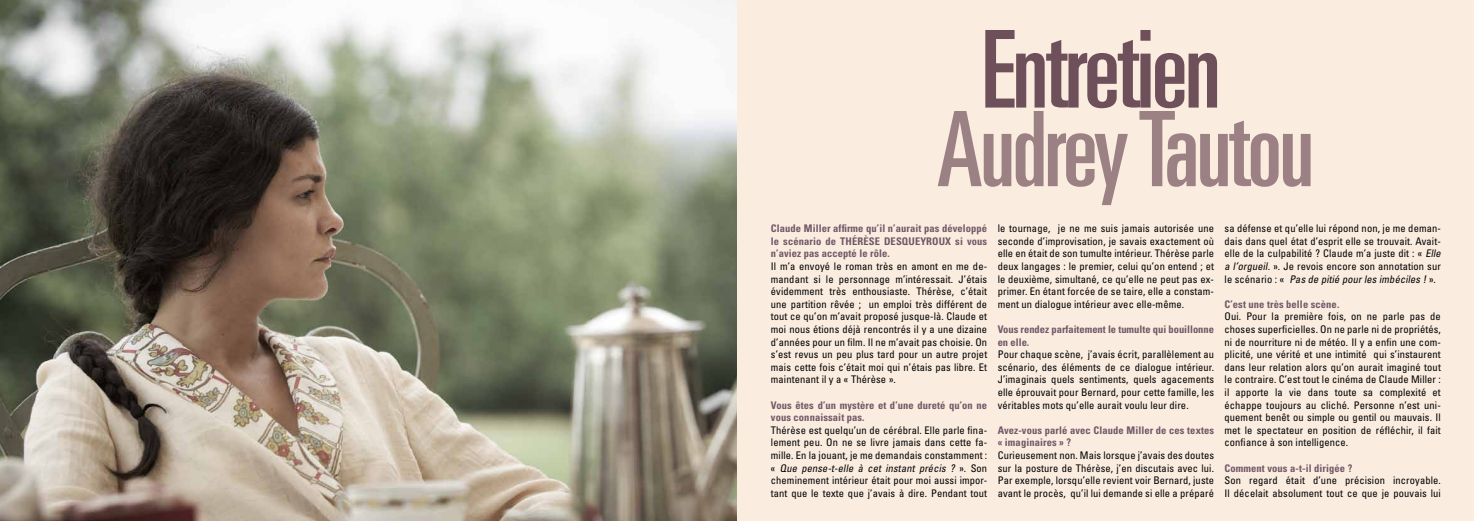
<style>
.page{position:relative;width:1474px;height:521px;background:#fff}
.page>*{position:absolute;margin:0;border:0;box-sizing:border-box;transform-origin:0 0}
.t1{font:ultra-condensed 107.45px "Univers LT Std";letter-spacing:-.025em;color:#715767}
.t2{font:ultra-condensed 104.12px "Univers LT Std";letter-spacing:-.025em;color:#a08c98}
.t3{font:condensed 10.5px/12.6px "Univers LT Std";letter-spacing:.01em;color:#000;text-align:justify}
.t4{font:700 condensed 10.5px/12.6px "Univers LT Std";letter-spacing:.01em;color:#715767}
.s1{font-style:italic}
</style>
<div class="page">
<img style="left:0;top:0;width:737px;height:521px">
<div style="left:737px;top:0;width:736px;height:521px;background:#faecdf"></div>
<h1 class="t1" style="left:981px;top:8px;width:241px">Entretien</h1>
<h2 class="t2" style="left:936px;top:90px;width:379px">Audrey Tautou</h2>
<p class="t4" style="left:771px;top:222px;width:218px">Claude Miller affirme qu’il n’aurait pas développé le scénario de Thérèse</p>
<p class="t3" style="left:1224px;top:222px;width:220px;text-align:left">sa défense et qu’elle lui répond non, je me deman&shy;dais dans quel état d’esprit elle se trouvait. Avait&shy;elle de la culpabilité ? Claude m’a juste dit : « <span class="s1">Elle a l’orgueil.</span> ». Je revois encore son annotation sur l e s c é n a r i o : « <span class="s1">Pas de pitié pourles imbéciles !</span>» .</p>
<p class="t4" style="left:1224px;top:298px;width:116px">C’est une très belle scène.</p>
<p class="t3" style="left:1224px;top:310px;width:218px">Oui. Pour la première fois, on ne parle pas de choses superficielles. On ne parle ni de propriétés, ni de nourriture ni de météo. Il y a enfin une com&shy;plicité, une vérité et une intimité qui s’instaurent dans leur relation alors qu’on aurait imaginé tout le contraire. C’est tout le cinéma de Claude Miller : il apporte la vie dans toute sa complexité et échappe toujours au cliché. Personne n’est uni&shy;quement benêt ou simple ou gentil ou mauvais. Il met le spectateur en position de réfléchir, il fait confiance à son intelligence.</p>
<p class="t4" style="left:1224px;top:461px;width:129px">Comment vous a-t-il dirigée ?</p>
<p class="t3" style="left:1224px;top:474px;width:218px">Son regard était d’une précision incroyable.<br>Il décelait absolument tout ce que je pouvais lui</p>
<p class="t3" style="left:997px;top:222px;width:218px">le tournage, je ne me suis jamais autorisée une seconde d’improvisation, je savais exactement où elle en était de son tumulte intérieur. Thérèse parle deux langages : le premier, celui qu’on entend ; et le deuxième, simultané, ce qu’elle ne peut pas ex&shy;primer. En étant forcée de se taire, elle a constam&shy;ment un dialogue intérieur avec elle-même.</p>
<p class="t4" style="left:997px;top:323px;width:218px">Vous rendez parfaitement le tumulte qui bouillonne en elle.</p>
<p class="t3" style="left:997px;top:348px;width:218px">Pour chaque scène, j’avais écrit, parallèlement au scénario, des éléments de ce dialogue intérieur.<br>J’imaginais quels sentiments, quels agacements elle éprouvait pour Bernard, pour cette famille, les véritables mots qu’elle aurait voulu leur dire.</p>
<p class="t4" style="left:997px;top:424px;width:218px">Avez-vous parlé avec Claude Miller de ces textes « imaginaires » ?</p>
<p class="t3" style="left:997px;top:449px;width:218px">Curieusement non. Mais lorsque j’avais des doutes sur la posture de Thérèse, j’en discutais avec lui.<br>Par exemple, lorsqu’elle revient voir Bernard, juste avant le procès, qu’il lui demande si elle a préparé</p>
<p class="t4" style="left:884px;top:235px;width:14px">Desqueyroux</p>
<p class="t4" style="left:955px;top:235px;width:33px">si vous</p>
<p class="t4" style="left:771px;top:247px;width:120px">n’aviez pas accepté le rôle.</p>
<p class="t3" style="left:771px;top:260px;width:218px">Il m’a envoyé le roman très en amont en me de&shy;mandant si le personnage m’intéressait. J’étais évidemment très enthousiaste. Thérèse, c’était une partition rêvée ; un emploi très différent de tout ce qu’on m’avait proposé jusque-là. Claude et moi nous étions déjà rencontrés il y a une dizaine d’années pour un film. Il ne m’avait pas choisie. On s’est revus un peu plus tard pour un autre projet mais cette fois c’était moi qui n’étais pas libre. Et maintenant il y a « Thérèse ».</p>
<p class="t4" style="left:771px;top:398px;width:218px">Vous êtes d’un mystère et d’une dureté qu’on ne vous connaissait pas.</p>
<p class="t3" style="left:771px;top:423px;width:218px">Thérèse est quelqu’un de cérébral. Elle parle fina&shy;lement peu. On ne se livre jamais dans cette fa&shy;mille. En la jouant, je me demandais constamment : « <span class="s1">Que pense-t-elle à cet instant précis ?</span> » . S o n cheminement intérieur était pour moi aussi impor&shy;tant que le texte que j’avais à dire. Pendant tout</p>
</div>
